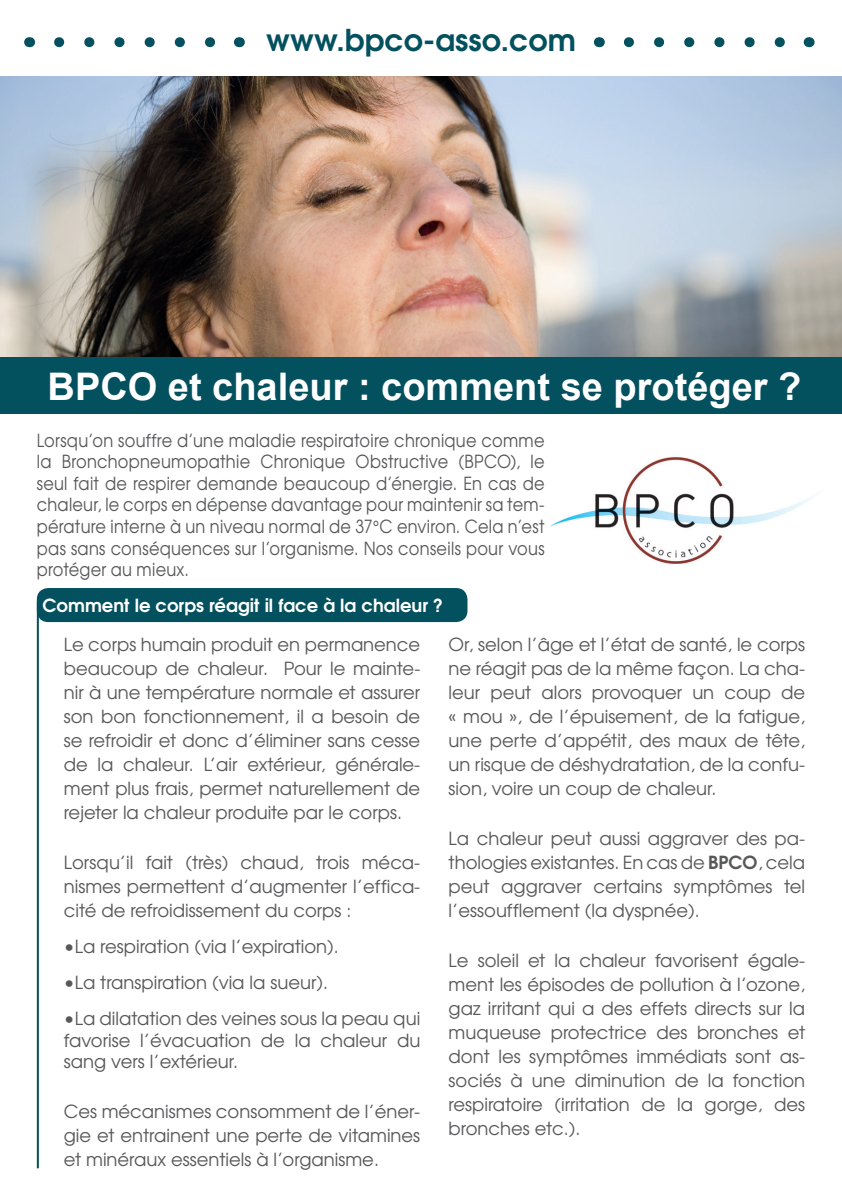
<style>
.page{position:relative;width:842px;height:1191px;background:#fff}
.page>*{position:absolute;margin:0;border:0;box-sizing:border-box;transform-origin:0 0}
.t1{font:700 38px "Arial";color:#fff}
.t2{font:700 30px "Te X Gyre Adventor";color:#03505e}
.t3{font:18px/24px "Te X Gyre Adventor";color:#57585a;text-align:justify}
.t4{font:18px/21.6px "Te X Gyre Adventor";color:#57585a;text-align:justify;scale:.9 1}
.t5{font:700 18px "Te X Gyre Adventor";color:#fff}
.s1{font-weight:700}
</style>
<div class="page">
<img style="left:0;top:77px;width:842px;height:280px">
<img style="left:550px;top:456px;width:267px;height:108px">
<svg style="left:59px;top:37px;width:156px;height:10px"></svg>
<svg style="left:629px;top:37px;width:156px;height:10px"></svg>
<div style="left:0;top:357px;width:842px;height:56px;background:#03505e"></div>
<div style="left:37px;top:588px;width:430px;height:34px;background:#03505e;border-radius:11px"></div>
<hr style="left:37px;top:601px;width:2px;height:567px;background:#03505e">
<h2 class="t2" style="left:266px;top:13px;width:311px">www.bpco-asso.com</h2>
<h1 class="t1" style="left:48px;top:361px;width:755px">BPCO et chaleur : comment se protéger ?</h1>
<p class="t4" style="left:37px;top:428px;width:566px">Lorsqu’on souffre d’une maladie respiratoire chronique comme la Bronchopneumopathie Chronique Obstructive (BPCO), le seul fait de respirer demande beaucoup d’énergie. En cas de chaleur, le corps en dépense davantage pour maintenir sa tem&shy;pérature interne à un niveau normal de 37°C environ. Cela n’est pas sans conséquences sur l’organisme. Nos conseils pour vous protéger au mieux.</p>
<p class="t5" style="left:43px;top:590px;width:402px">Comment le corps réagit il face à la chaleur ?</p>
<p class="t3" style="left:64px;top:631px;width:358px">Le corps humain produit en permanence beaucoup de chaleur. Pour le mainte&shy;nir à une température normale et assurer son bon fonctionnement, il a besoin de se refroidir et donc d’éliminer sans cesse de la chaleur. L’air extérieur, générale&shy;ment plus frais, permet naturellement de rejeter la chaleur produite par le corps.</p>
<p class="t3" style="left:64px;top:849px;width:358px">Lorsqu’il fait (très) chaud, trois méca&shy;nismes permettent d’augmenter l’effica&shy;cité de refroidissement du corps :</p>
<p class="t3" style="left:64px;top:933px;width:277px">•La respiration (via l’expiration).</p>
<p class="t3" style="left:64px;top:969px;width:266px">•La transpiration (via la sueur).</p>
<p class="t3" style="left:64px;top:1006px;width:358px;line-height:21.6px">•La dilatation des veines sous la peau qui favorise l’évacuation de la chaleur du sang vers l’extérieur.</p>
<p class="t3" style="left:64px;top:1098px;width:358px">Ces mécanismes consomment de l’éner&shy;gie et entrainent une perte de vitamines et minéraux essentiels à l’organisme.</p>
<p class="t3" style="left:449px;top:631px;width:358px">Or, selon l’âge et l’état de santé, le corps ne réagit pas de la même façon. La cha&shy;leur peut alors provoquer un coup de « mou », de l’épuisement, de la fatigue, une perte d’appétit, des maux de tête, un risque de déshydratation, de la confu&shy;sion, voire un coup de chaleur.</p>
<p class="t3" style="left:449px;top:825px;width:358px">La chaleur peut aussi aggraver des pa&shy;thologies existantes. En cas de <span class="s1">BPCO</span>, cela peut aggraver certains symptômes tel l’essoufflement (la dyspnée).</p>
<p class="t3" style="left:449px;top:947px;width:358px">Le soleil et la chaleur favorisent égale&shy;ment les épisodes de pollution à l’ozone, gaz irritant qui a des effets directs sur la muqueuse protectrice des bronches et dont les symptômes immédiats sont as&shy;sociés à une diminution de la fonction respiratoire (irritation de la gorge, des bronches etc.).</p>
</div>
